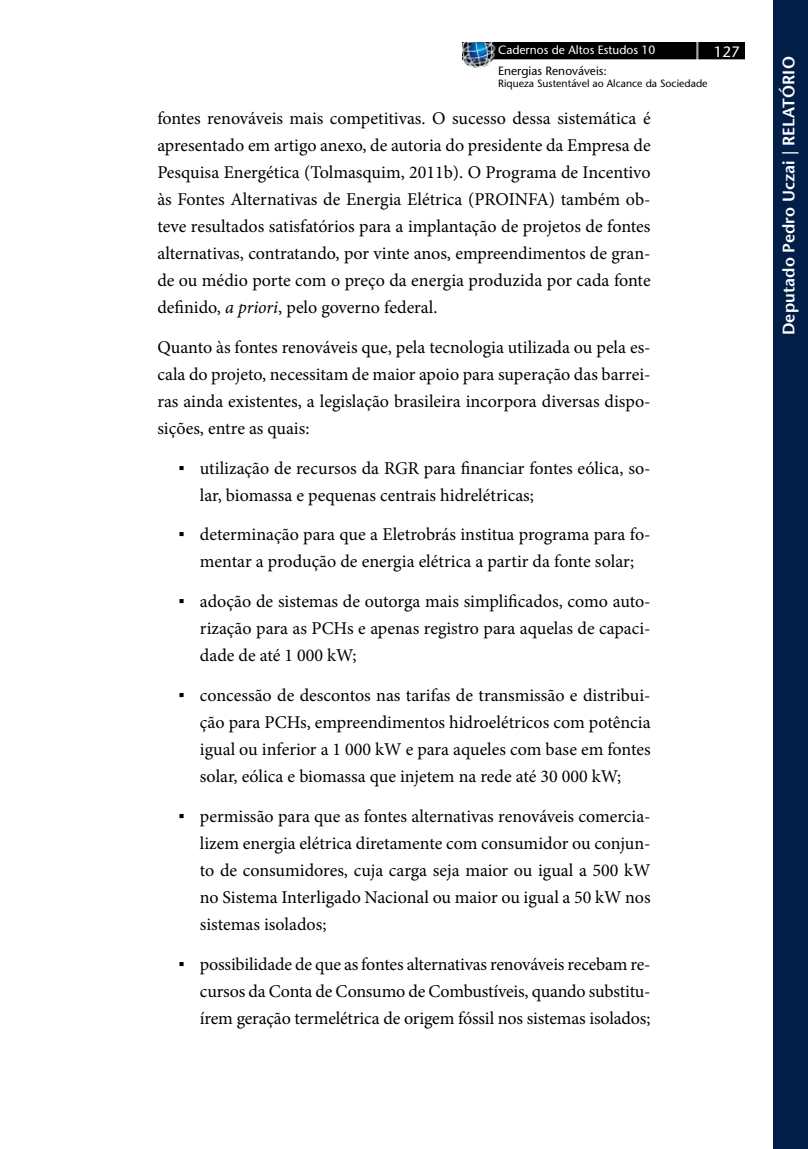
<style>
.page{position:relative;width:808px;height:1149px;background:#fff}
.page>*{position:absolute;margin:0;border:0;box-sizing:border-box;transform-origin:0 0}
.t1{font:18px/27px "Minion Pro";letter-spacing:-.005em;color:#000;text-align:justify}
.t2{font:600 16.5px "Stone Sans";letter-spacing:.005em;color:#fff}
.t3{font:500 15px "Stone Sans Std";color:#fff}
.t4{font:500 12px "Stone Sans Std";color:#fff}
.t5{font:500 12px "Stone Sans Std";color:#000}
.t6{font:500 10.5px "Stone Sans Std";color:#000}
.s1{font-style:italic}
.s2{font-family:"Arial";font-weight:900}
</style>
<div class="page">
<img style="left:462px;top:42px;width:282px;height:26px">
<div style="left:773px;top:0;width:35px;height:1148px;background:#001e48"></div>
<p class="t4" style="left:498px;top:43px;width:159px">Cadernos de Altos Estudos 10</p>
<p class="t5" style="left:498px;top:63px;width:110px">Energias Renováveis:</p>
<p class="t6" style="left:498px;top:77px;width:211px">Riqueza Sustentável ao Alcance da Sociedade</p>
<p class="t1" style="left:157px;top:104px;width:495px">fontes renováveis mais competitivas. O sucesso dessa sistemática é apresentado em artigo anexo, de autoria do presidente da Empresa de Pesquisa Energética (Tolmasquim, 2011b). O Programa de Incentivo às Fontes Alternativas de Energia Elétrica (PROINFA) também ob&shy;teve resultados satisfatórios para a implantação de projetos de fontes alternativas, contratando, por vinte anos, empreendimentos de gran&shy;de ou médio porte com o preço da energia produzida por cada fonte definido, <span class="s1">a priori</span>, pelo governo federal.</p>
<p class="t1" style="left:157px;top:333px;width:495px">Quanto às fontes renováveis que, pela tecnologia utilizada ou pela es&shy;cala do projeto, necessitam de maior apoio para superação das barrei&shy;ras ainda existentes, a legislação brasileira incorpora diversas dispo&shy;sições, entre as quais:</p>
<p class="t1" style="left:200px;top:454px;width:452px;text-indent:-21px"><span class="s2">▪</span> utilização de recursos da RGR para financiar fontes eólica, so&shy;lar, biomassa e pequenas centrais hidrelétricas;</p>
<p class="t1" style="left:179px;top:521px;width:474px;text-align:center"><span class="s2">▪</span> determinação para que a Eletrobrás institua programa para fo&shy;mentar a produção de energia elétrica a partir da fonte solar;</p>
<p class="t1" style="left:200px;top:588px;width:452px;text-indent:-21px"><span class="s2">▪</span> adoção de sistemas de outorga mais simplificados, como auto&shy;rização para as PCHs e apenas registro para aquelas de capaci&shy;dade de até 1 000 kW;</p>
<p class="t1" style="left:200px;top:681px;width:452px;text-indent:-21px"><span class="s2">▪</span> concessão de descontos nas tarifas de transmissão e distribui&shy;ção para PCHs, empreendimentos hidroelétricos com potência igual ou inferior a 1 000 kW e para aqueles com base em fontes solar, eólica e biomassa que injetem na rede até 30 000 kW;</p>
<p class="t1" style="left:200px;top:802px;width:452px;text-indent:-21px"><span class="s2">▪</span> permissão para que as fontes alternativas renováveis comercia&shy;lizem energia elétrica diretamente com consumidor ou conjun&shy;to de consumidores, cuja carga seja maior ou igual a 500 kW no Sistema Interligado Nacional ou maior ou igual a 50 kW nos sistemas isolados;</p>
<p class="t1" style="left:200px;top:950px;width:452px;text-indent:-21px"><span class="s2">▪</span> possibilidade de que as fontes alternativas renováveis recebam re&shy;cursos da Conta de Consumo de Combustíveis, quando substitu&shy;írem geração termelétrica de origem fóssil nos sistemas isolados;</p>
<p class="t3" style="left:714px;top:43px;width:27px">127</p>
<p class="t2" style="left:779px;top:335px;width:280px;rotate:-90deg">Deputado Pedro Uczai | RELATÓRIO</p>
</div>
